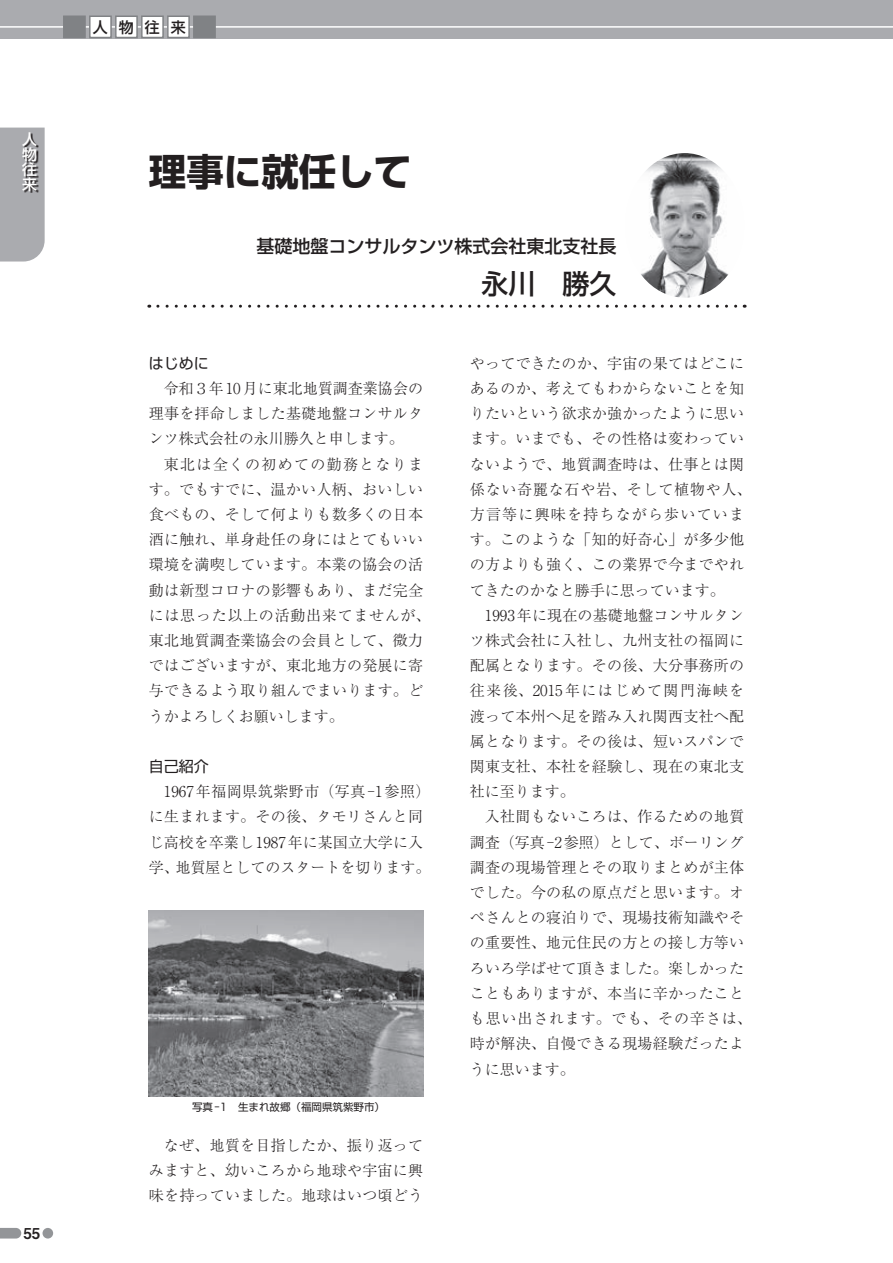
<style>
.page{position:relative;width:893px;height:1263px;background:#fff}
.page>*{position:absolute;margin:0;border:0;box-sizing:border-box;transform-origin:0 0}
.t1{font:700 37.5px "Shin Go Pr 6 N";color:#231f20}
.t2{font:500 27px "Shin Go Pr 6 N";color:#231f20}
.t3{font:500 18px "Shin Go Pr 6 N";color:#231f20}
.t4{font:300 15px/25.2px "Ryumin Pr 6 N";letter-spacing:.02em;color:#231f20;text-align:justify}
.t5{font:300 15px/25.2px "Ryumin Pr 6 N";color:#231f20}
.t6{font:15px "Shin Go Pr 6 N";color:#231f20}
.t7{font:500 15px/15px "Shin Go Pr 6 N";color:#fff;text-align:justify}
.t8{font:500 15px "Shin Go Pr 6 N";color:#231f20}
.t9{font:15px "Midashi Go Pr 6 N MB31";color:#231f20}
.t10{font:10.5px "Shin Go Pr 6 N";color:#231f20}
</style>
<div class="page">
<div style="left:0;top:0;width:893px;height:38px;background:#aaabaf"></div>
<hr style="left:0;top:26px;width:893px;height:2px;background:#fff">
<div style="left:0;top:128px;width:45px;height:133px;background:#aaabaf"></div>
<svg style="left:24px;top:134px;width:14px;height:59px"></svg>
<div style="left:90px;top:16px;width:21px;height:22px;background:#fff"></div>
<div style="left:89px;top:16px;width:23px;height:22px;border:2px solid #808285"></div>
<div style="left:116px;top:16px;width:21px;height:22px;background:#fff"></div>
<div style="left:115px;top:16px;width:23px;height:22px;border:2px solid #808285"></div>
<div style="left:142px;top:16px;width:21px;height:22px;background:#fff"></div>
<div style="left:141px;top:16px;width:23px;height:22px;border:2px solid #808285"></div>
<div style="left:168px;top:16px;width:21px;height:22px;background:#fff"></div>
<div style="left:167px;top:16px;width:23px;height:22px;border:2px solid #808285"></div>
<div style="left:63px;top:16px;width:23px;height:22px;background:#808285"></div>
<div style="left:193px;top:16px;width:23px;height:22px;background:#808285"></div>
<svg style="left:158px;top:305px;width:587px;height:3px"></svg>
<img style="left:149px;top:910px;width:274px;height:186px">
<img style="left:641px;top:153px;width:88px;height:145px">
<svg style="left:0;top:1228px;width:21px;height:10px"></svg>
<div style="left:43px;top:1228px;width:10px;height:10px;background:#939598;border-radius:50%"></div>
<p class="t7" style="left:22px;top:131px;width:16px">人物往来</p>
<p class="t9" style="left:24px;top:1221px;width:18px">55</p>
<p class="t8" style="left:93px;top:15px;width:95px">人物往来</p>
<h1 class="t1" style="left:149px;top:142px;width:264px">理事に就任して</h1>
<p class="t3" style="left:257px;top:232px;width:362px">基礎地盤コンサルタンツ株式会社東北支社長</p>
<p class="t6" style="left:149px;top:351px;width:61px">はじめに</p>
<p class="t4" style="left:149px;top:375px;width:276px;text-indent:15px">令和３年10月に東北地質調査業協会の理事を拝命しました基礎地盤コンサルタンツ株式会社の永川勝久と申します。</p>
<p class="t4" style="left:149px;top:450px;width:283px;text-align:left;text-indent:15px">東北は全くの初めての勤務となります。でもすでに、温かい人柄、おいしい食べもの、そして何よりも数多くの日本酒に触れ、単身赴任の身にはとてもいい環境を満喫しています。本業の協会の活動は新型コロナの影響もあり、まだ完全には思った以上の活動出来てませんが、東北地質調査業協会の会員として、微力ではございますが、東北地方の発展に寄与できるよう取り組んでまいります。どうかよろしくお願いします。</p>
<p class="t6" style="left:149px;top:754px;width:61px">自己紹介</p>
<p class="t5" style="left:149px;top:778px;width:283px;text-indent:15px">1967年福岡県筑紫野市（写真-1参照）に生まれます。その後、タモリさんと同じ高校を卒業し1987年に某国立大学に入学、地質屋としてのスタートを切ります。</p>
<p class="t10" style="left:192px;top:1098px;width:195px">写真-1　生まれ故郷（福岡県筑紫野市）</p>
<p class="t4" style="left:149px;top:1131px;width:276px;text-indent:15px">なぜ、地質を目指したか、振り返ってみますと、幼いころから地球や宇宙に興味を持っていました。地球はいつ頃どう</p>
<h2 class="t2" style="left:482px;top:262px;width:136px">永川　勝久</h2>
<p class="t4" style="left:470px;top:350px;width:283px;text-align:left">やってできたのか、宇宙の果てはどこにあるのか、考えてもわからないことを知りたいという欲求か強かったように思います。いまでも、その性格は変わっていないようで、地質調査時は、仕事とは関係ない奇麗な石や岩、そして植物や人、方言等に興味を持ちながら歩いています。このような「知的好奇心」が多少他の方よりも強く、この業界で今までやれてきたのかなと勝手に思っています。</p>
<p class="t4" style="left:470px;top:602px;width:276px;text-indent:15px">1993年に現在の基礎地盤コンサルタンツ株式会社に入社し、九州支社の福岡に配属となります。その後、大分事務所の往来後、2015年にはじめて関門海峡を渡って本州へ足を踏み入れ関西支社へ配属となります。その後は、短いスパンで関東支社、本社を経験し、現在の東北支社に至ります。</p>
<p class="t4" style="left:470px;top:803px;width:283px;text-align:left;text-indent:15px">入社間もないころは、作るための地質調査（写真-2参照）として、ボーリング調査の現場管理とその取りまとめが主体でした。今の私の原点だと思います。オペさんとの寝泊りで、現場技術知識やその重要性、地元住民の方との接し方等いろいろ学ばせて頂きました。楽しかったこともありますが、本当に辛かったことも思い出されます。でも、その辛さは、時が解決、自慢できる現場経験だったように思います。</p>
</div>
